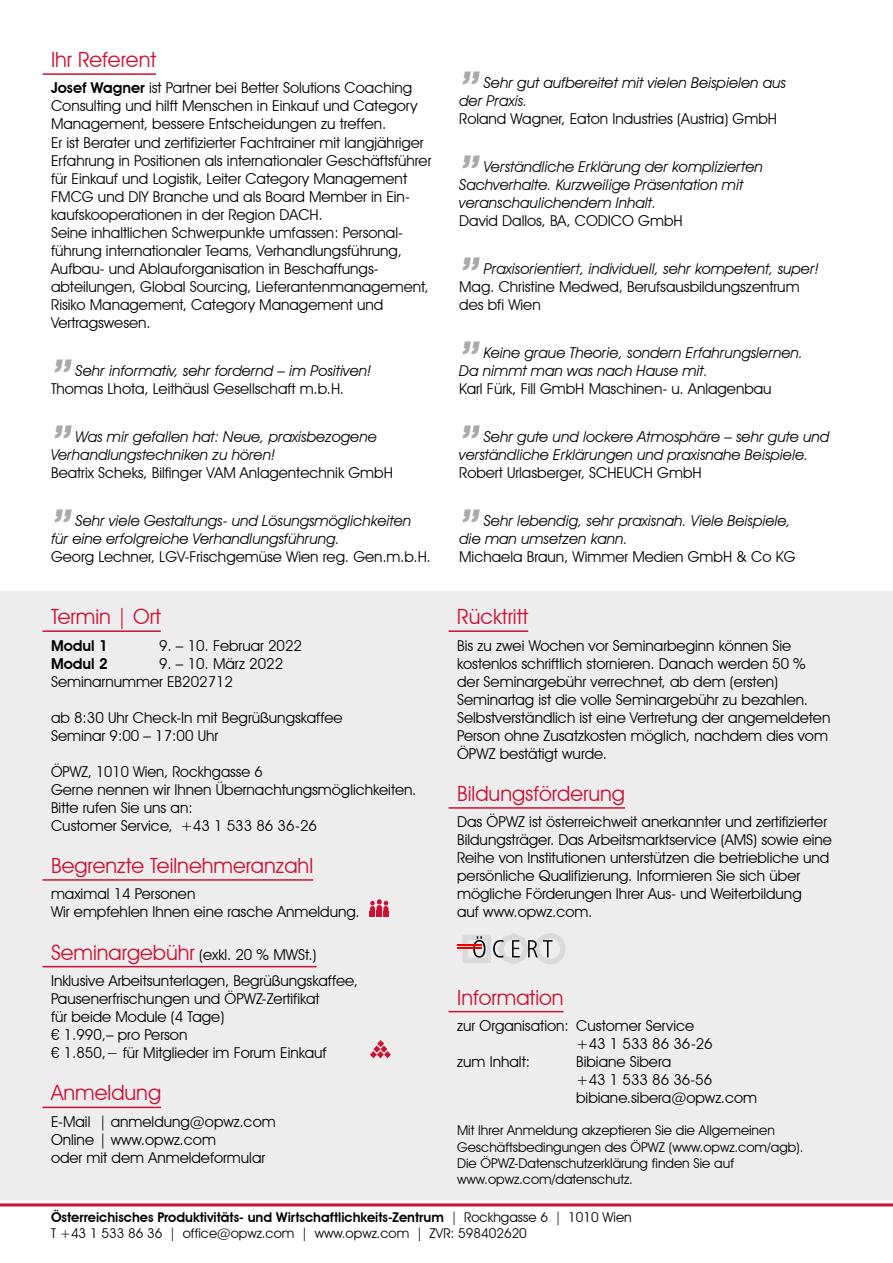
<style>
.page{position:relative;width:893px;height:1263px;background:#fff}
.page>*{position:absolute;margin:0;border:0;box-sizing:border-box;transform-origin:0 0}
.t1{font:italic 600 48px "Avant Garde IT Cby BT";color:#aaa}
.t2{font:21px "Avant Garde IT Cby BT";color:#ca1234}
.t3{font:15px/18px "Avant Garde IT Cby BT";color:#000}
.t4{font:italic 15px/18px "Avant Garde IT Cby BT";color:#000}
.t5{font:600 15px "Avant Garde IT Cby BT";color:#000}
.t6{font:13.5px/16.2px "Avant Garde IT Cby BT";color:#000}
.s1{font-weight:600}
.s2{font-size:21px;color:#ca1234}
</style>
<div class="page">
<hr style="left:0;top:1203px;width:893px;height:3px;background:#ca1234">
<hr style="left:43px;top:73px;width:113px;height:2px;background:#ca1234">
<div style="left:0;top:591px;width:893px;height:608px;background:#ededed"></div>
<hr style="left:43px;top:630px;width:118px;height:2px;background:#ca1234">
<hr style="left:43px;top:879px;width:270px;height:2px;background:#ca1234">
<hr style="left:43px;top:966px;width:274px;height:1px;background:#ca1234">
<hr style="left:43px;top:1107px;width:118px;height:1px;background:#ca1234">
<hr style="left:449px;top:630px;width:79px;height:2px;background:#ca1234">
<hr style="left:449px;top:807px;width:176px;height:2px;background:#ca1234">
<hr style="left:449px;top:1011px;width:115px;height:1px;background:#ca1234">
<svg style="left:457px;top:933px;width:109px;height:31px"></svg>
<svg style="left:370px;top:899px;width:18px;height:17px"></svg>
<svg style="left:370px;top:1040px;width:21px;height:18px"></svg>
<h2 class="t2" style="left:51px;top:47px;width:107px">Ihr Referent</h2>
<p class="t3" style="left:51px;top:79px;width:382px"><span class="s1">Josef Wagner</span> ist Partner bei Better Solutions Coaching Consulting und hilft Menschen in Einkauf und Category Management, bessere Entscheidungen zu treffen.<br>Er ist Berater und zertifizierter Fachtrainer mit langjähriger Erfahrung in Positionen als internationaler Geschäftsführer für Einkauf und Logistik, Leiter Category Management FMCG und DIY Branche und als Board Member in Ein&shy;kaufskooperationen in der Region DACH.<br>Seine inhaltlichen Schwerpunkte umfassen: Personal&shy;führung internationaler Teams, Verhandlungsführung, Aufbau- und Ablauforganisation in Beschaffungs&shy;abteilungen, Global Sourcing, Lieferantenmanagement, Risiko Management, Category Management und Vertragswesen.</p>
<h1 class="t1" style="left:51px;top:348px;width:22px">”</h1>
<p class="t4" style="left:76px;top:361px;width:297px">Sehr informativ, sehr fordernd – im Positiven!</p>
<p class="t3" style="left:51px;top:379px;width:295px">Thomas Lhota, Leithäusl Gesellschaft m.b.H.</p>
<h1 class="t1" style="left:51px;top:414px;width:22px">”</h1>
<p class="t4" style="left:51px;top:427px;width:327px;text-indent:25px">Was mir gefallen hat: Neue, praxisbezogene<br>Verhandlungstechniken zu hören!</p>
<p class="t3" style="left:51px;top:463px;width:343px">Beatrix Scheks, Bilfinger VAM Anlagentechnik GmbH</p>
<h1 class="t1" style="left:51px;top:498px;width:22px">”</h1>
<p class="t4" style="left:51px;top:511px;width:362px;text-indent:25px">Sehr viele Gestaltungs- und Lösungsmöglichkeiten für eine erfolgreiche Verhandlungsführung.</p>
<p class="t3" style="left:51px;top:547px;width:381px">Georg Lechner, LGV-Frischgemüse Wien reg. Gen.m.b.H.</p>
<h2 class="t2" style="left:51px;top:604px;width:111px">Termin | Ort</h2>
<p class="t5" style="left:51px;top:636px;width:58px">Modul 1</p>
<p class="t3" style="left:159px;top:636px;width:145px">9. – 10. Februar 2022</p>
<p class="t5" style="left:51px;top:654px;width:58px">Modul 2</p>
<p class="t3" style="left:51px;top:654px;width:234px;text-indent:108px">9. – 10. März 2022<br>Seminarnummer EB202712</p>
<p class="t3" style="left:51px;top:708px;width:293px">ab 8:30 Uhr Check-In mit Begrüßungskaffee<br>Seminar 9:00 – 17:00 Uhr</p>
<p class="t3" style="left:51px;top:762px;width:367px">ÖPWZ, 1010 Wien, Rockhgasse 6<br>Gerne nennen wir Ihnen Übernachtungsmöglichkeiten.<br>Bitte rufen Sie uns an:<br>Customer Service, +43 1 533 86 36-26</p>
<h2 class="t2" style="left:51px;top:852px;width:264px">Begrenzte Teilnehmeranzahl</h2>
<p class="t3" style="left:51px;top:885px;width:310px">maximal 14 Personen<br>Wir empfehlen Ihnen eine rasche Anmeldung.</p>
<p class="t3" style="left:51px;top:941px;width:308px;line-height:26.5px"><span class="s2">Seminargebühr</span> (exkl. 20 % MWSt.)<br>Inklusive Arbeitsunterlagen, Begrüßungskaffee,</p>
<p class="t3" style="left:51px;top:989px;width:277px">Pausenerfrischungen und ÖPWZ-Zertifikat für beide Module (4 Tage)<br>€ 1.990,– pro Person<br>€ 1.850,− für Mitglieder im Forum Einkauf</p>
<h2 class="t2" style="left:51px;top:1080px;width:112px">Anmeldung</h2>
<p class="t3" style="left:51px;top:1112px;width:226px">E-Mail | anmeldung@opwz.com<br>Online | www.opwz.com<br>oder mit dem Anmeldeformular</p>
<h1 class="t1" style="left:459px;top:60px;width:22px">”</h1>
<p class="t4" style="left:459px;top:73px;width:328px;text-indent:25px">Sehr gut aufbereitet mit vielen Beispielen aus der Praxis.</p>
<p class="t3" style="left:459px;top:109px;width:319px">Roland Wagner, Eaton Industries (Austria) GmbH</p>
<h1 class="t1" style="left:459px;top:144px;width:22px">”</h1>
<p class="t4" style="left:459px;top:157px;width:305px;text-indent:25px">Verständliche Erklärung der komplizierten<br>Sachverhalte. Kurzweilige Präsentation mit veranschaulichendem Inhalt.</p>
<p class="t3" style="left:459px;top:211px;width:225px">David Dallos, BA, CODICO GmbH</p>
<h1 class="t1" style="left:459px;top:246px;width:22px">”</h1>
<p class="t4" style="left:484px;top:259px;width:337px">Praxisorientiert, individuell, sehr kompetent, super!</p>
<p class="t3" style="left:459px;top:277px;width:342px">Mag. Christine Medwed, Berufsausbildungszentrum des bfi Wien</p>
<h1 class="t1" style="left:459px;top:330px;width:22px">”</h1>
<p class="t4" style="left:459px;top:343px;width:345px;text-indent:25px">Keine graue Theorie, sondern Erfahrungslernen.<br>Da nimmt man was nach Hause mit.</p>
<p class="t3" style="left:459px;top:379px;width:314px">Karl Fürk, Fill GmbH Maschinen- u. Anlagenbau</p>
<h1 class="t1" style="left:459px;top:414px;width:22px">”</h1>
<p class="t4" style="left:459px;top:427px;width:372px;text-indent:25px">Sehr gute und lockere Atmosphäre – sehr gute und verständliche Erklärungen und praxisnahe Beispiele.</p>
<p class="t3" style="left:459px;top:463px;width:244px">Robert Urlasberger, SCHEUCH GmbH</p>
<h1 class="t1" style="left:459px;top:498px;width:22px">”</h1>
<p class="t4" style="left:459px;top:511px;width:333px;text-indent:25px">Sehr lebendig, sehr praxisnah. Viele Beispiele, die man umsetzen kann.</p>
<p class="t3" style="left:459px;top:547px;width:338px">Michaela Braun, Wimmer Medien GmbH &amp; Co KG</p>
<h2 class="t2" style="left:457px;top:604px;width:73px">Rücktritt</h2>
<p class="t3" style="left:457px;top:636px;width:375px">Bis zu zwei Wochen vor Seminarbeginn können Sie kostenlos schriftlich stornieren. Danach werden 50 % der Seminargebühr verrechnet, ab dem (ersten)<br>Seminartag ist die volle Seminargebühr zu bezahlen.<br>Selbstverständlich ist eine Vertretung der angemeldeten Person ohne Zusatzkosten möglich, nachdem dies vom ÖPWZ bestätigt wurde.</p>
<h2 class="t2" style="left:457px;top:780px;width:169px">Bildungsförderung</h2>
<p class="t3" style="left:457px;top:813px;width:376px">Das ÖPWZ ist österreichweit anerkannter und zertifizierter Bildungsträger. Das Arbeitsmarktservice (AMS) sowie eine Reihe von Institutionen unterstützen die betriebliche und persönliche Qualifizierung. Informieren Sie sich über mögliche Förderungen Ihrer Aus- und Weiterbildung<br>auf www.opwz.com.</p>
<h2 class="t2" style="left:457px;top:984px;width:108px">Information</h2>
<p class="t3" style="left:457px;top:1016px;width:239px">zur Organisation: Customer Service</p>
<p class="t3" style="left:576px;top:1034px;width:138px">+43 1 533 86 36-26</p>
<p class="t3" style="left:457px;top:1052px;width:74px">zum Inhalt:</p>
<p class="t3" style="left:576px;top:1052px;width:183px">Bibiane Sibera<br>+43 1 533 86 36-56 bibiane.sibera@opwz.com</p>
<p class="t6" style="left:457px;top:1122px;width:348px">Mit Ihrer Anmeldung akzeptieren Sie die Allgemeinen Geschäftsbedingungen des ÖPWZ (www.opwz.com/agb).<br>Die ÖPWZ-Datenschutzerklärung finden Sie auf www.opwz.com/datenschutz.</p>
<p class="t6" style="left:51px;top:1209px;width:582px"><span class="s1">Österreichisches Produktivitäts- und Wirtschaftlichkeits-Zentrum</span> | Rockhgasse 6 | 1010 Wien<br>T +43 1 533 86 36 | office@opwz.com | www.opwz.com | ZVR: 598402620</p>
</div>
